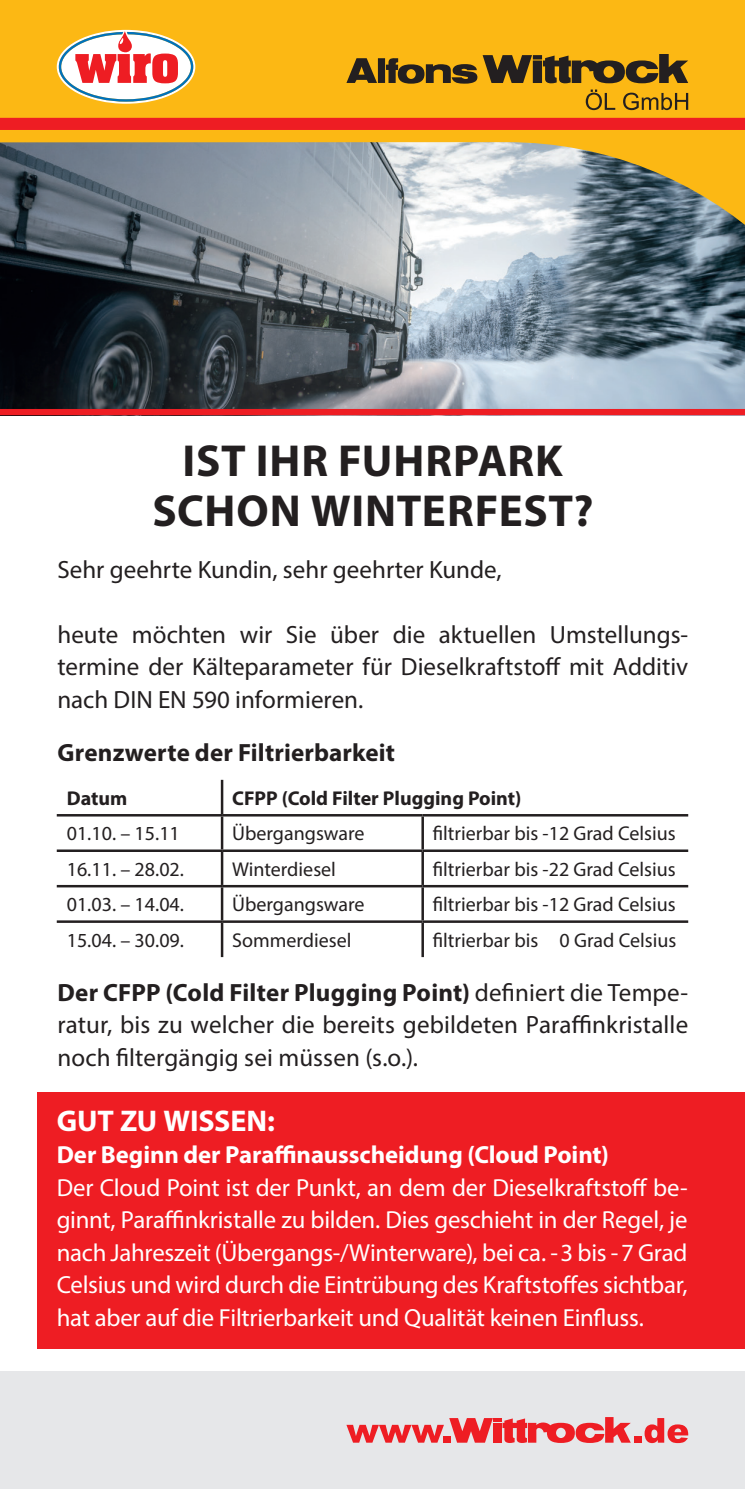
<style>
.page{position:relative;width:745px;height:1489px;background:#fff}
.page>*{position:absolute;margin:0;border:0;box-sizing:border-box;transform-origin:0 0}
.t1{font:700 45px/50px "Myriad Pro";letter-spacing:.015em;color:#231f20;text-align:center}
.t2{font:700 30px "Myriad Pro";letter-spacing:-.005em;color:#fff}
.t3{font:25px/32.5px "Myriad Pro";color:#231f20;text-align:justify}
.t4{font:700 25px "Myriad Pro";letter-spacing:.005em;color:#231f20}
.t5{font:24.75px/32.5px "Myriad Pro";letter-spacing:-.01em;color:#fff;text-align:justify}
.t6{font:700 24.75px "Myriad Pro";letter-spacing:-.005em;color:#fff}
.t7{font:20px "Myriad Pro";color:#231f20}
.t8{font:700 20px "Myriad Pro";color:#231f20}
.s1{font-weight:700}
</style>
<div class="page">
<div style="left:37px;top:1092px;width:707px;height:256px;background:#ee1d23"></div>
<img style="left:0;top:243px;width:744px;height:166px">
<div style="left:0;top:1370px;width:744px;height:118px;background:#e6e7e9"></div>
<svg style="left:449px;top:1417px;width:181px;height:25px"></svg>
<svg style="left:346px;top:1424px;width:97px;height:18px"></svg>
<div style="left:443px;top:1435px;width:8px;height:7px;background:#ee1d23"></div>
<div style="left:633px;top:1435px;width:8px;height:7px;background:#ee1d23"></div>
<svg style="left:644px;top:1418px;width:43px;height:24px"></svg>
<svg style="left:0;top:0;width:744px;height:243px;background:#c9ab5a"></svg>
<div style="left:377px;top:58px;width:8px;height:25px;background:#231f20"></div>
<svg style="left:346px;top:58px;width:31px;height:25px"></svg>
<svg style="left:385px;top:54px;width:302px;height:56px;background:#b68717"></svg>
<svg style="left:57px;top:30px;width:138px;height:74px"></svg>
<div style="left:0;top:118px;width:744px;height:12px;background:#ee1d23"></div>
<hr style="left:221px;top:779px;width:2px;height:35px;background:#231f20">
<hr style="left:57px;top:814px;width:165px;height:2px;background:#231f20">
<hr style="left:222px;top:814px;width:200px;height:2px;background:#231f20">
<hr style="left:221px;top:816px;width:2px;height:33px;background:#231f20">
<hr style="left:422px;top:814px;width:265px;height:2px;background:#231f20">
<hr style="left:421px;top:816px;width:2px;height:33px;background:#231f20">
<hr style="left:57px;top:849px;width:165px;height:3px;background:#231f20">
<hr style="left:222px;top:849px;width:200px;height:3px;background:#231f20">
<hr style="left:221px;top:852px;width:2px;height:32px;background:#231f20">
<hr style="left:422px;top:849px;width:265px;height:3px;background:#231f20">
<hr style="left:421px;top:852px;width:2px;height:32px;background:#231f20">
<hr style="left:57px;top:884px;width:165px;height:3px;background:#231f20">
<hr style="left:222px;top:884px;width:200px;height:3px;background:#231f20">
<hr style="left:221px;top:887px;width:2px;height:33px;background:#231f20">
<hr style="left:422px;top:884px;width:265px;height:3px;background:#231f20">
<hr style="left:421px;top:887px;width:2px;height:33px;background:#231f20">
<hr style="left:57px;top:920px;width:165px;height:2px;background:#231f20">
<hr style="left:222px;top:920px;width:200px;height:2px;background:#231f20">
<hr style="left:221px;top:922px;width:2px;height:35px;background:#231f20">
<hr style="left:422px;top:920px;width:265px;height:2px;background:#231f20">
<hr style="left:421px;top:922px;width:2px;height:35px;background:#231f20">
<div style="left:0;top:409px;width:744px;height:6px;background:#ee1d23"></div>
<h1 class="t1" style="left:152px;top:434px;width:442px">IST IHR FUHRPARK<br>SCHON WINTERFEST?</h1>
<p class="t3" style="left:57px;top:552px;width:445px">Sehr geehrte Kundin, sehr geehrter Kunde,</p>
<p class="t3" style="left:57px;top:617px;width:632px">heute möchten wir Sie über die aktuellen Umstellungs&shy;termine der Kälteparameter für Dieselkraftstoff mit Additiv nach DIN EN 590 informieren.</p>
<p class="t4" style="left:57px;top:736px;width:339px">Grenzwerte der Filtrierbarkeit</p>
<p class="t8" style="left:67px;top:785px;width:62px">Datum</p>
<p class="t8" style="left:232px;top:785px;width:291px">CFPP (Cold Filter Plugging Point)</p>
<p class="t7" style="left:67px;top:821px;width:114px">01.10. – 15.11</p>
<p class="t7" style="left:232px;top:821px;width:134px">Übergangsware</p>
<p class="t7" style="left:432px;top:821px;width:244px">filtrierbar bis -12 Grad Celsius</p>
<p class="t7" style="left:67px;top:856px;width:119px">16.11. – 28.02.</p>
<p class="t7" style="left:232px;top:856px;width:105px">Winterdiesel</p>
<p class="t7" style="left:432px;top:856px;width:244px">filtrierbar bis -22 Grad Celsius</p>
<p class="t7" style="left:67px;top:892px;width:119px">01.03. – 14.04.</p>
<p class="t7" style="left:232px;top:892px;width:134px">Übergangsware</p>
<p class="t7" style="left:432px;top:892px;width:244px">filtrierbar bis -12 Grad Celsius</p>
<p class="t7" style="left:67px;top:927px;width:119px">15.04. – 30.09.</p>
<p class="t7" style="left:232px;top:927px;width:121px">Sommerdiesel</p>
<p class="t7" style="left:432px;top:927px;width:245px">filtrierbar bis 0 Grad Celsius</p>
<p class="t3" style="left:57px;top:975px;width:632px"><span class="s1">Der CFPP (Cold Filter Plugging Point)</span> definiert die Tempe&shy;ratur, bis zu welcher die bereits gebildeten Paraffinkristalle noch filtergängig sei müssen (s.o.).</p>
<p class="t2" style="left:57px;top:1100px;width:220px">GUT ZU WISSEN:</p>
<p class="t6" style="left:57px;top:1138px;width:553px">Der Beginn der Paraffinausscheidung (Cloud Point)</p>
<p class="t5" style="left:57px;top:1170px;width:632px">Der Cloud Point ist der Punkt, an dem der Dieselkraftstoff be&shy;ginnt, Paraffinkristalle zu bilden. Dies geschieht in der Regel, je nach Jahreszeit (Übergangs-/Winterware), bei ca. - 3 bis - 7 Grad Celsius und wird durch die Eintrübung des Kraftstoffes sichtbar, hat aber auf die Filtrierbarkeit und Qualität keinen Einfluss.</p>
</div>
